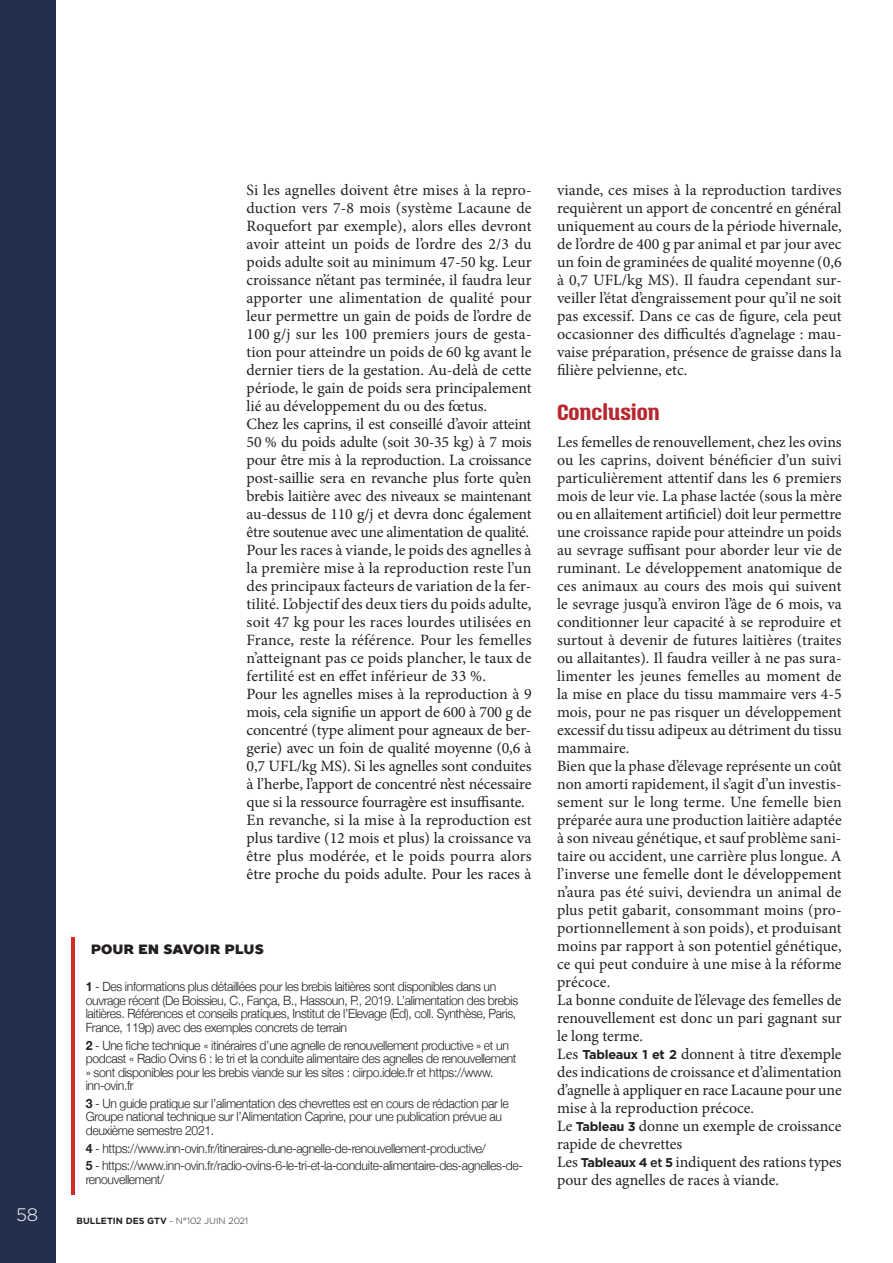
<style>
.page{position:relative;width:893px;height:1263px;background:#fff}
.page>*{position:absolute;margin:0;border:0;box-sizing:border-box;transform-origin:0 0}
.t1{font:700 19.5px "Triump";color:#b7282e}
.t2{font:300 18px "Gotham";color:#fff}
.t3{font:15.75px/18px "Minion Pro";color:#231f20}
.t4{font:900 13.5px "TT Prosto Sans";color:#231f20}
.t5{font:300 12.75px/13.5px "Helvetica Neue";letter-spacing:-.03em;color:#231f20;scale:.96 1}
.t6{font:700 9px "Gotham";color:#231f20}
.s1{font-weight:700}
.s2{font-weight:300}
.s3{font-family:"Gotham";font-weight:700;font-size:12.75px}
.s4{font-family:"Gotham";font-weight:500;font-size:12.75px}
</style>
<div class="page">
<div style="left:0;top:0;width:55px;height:1263px;background:#242f4e"></div>
<hr style="left:72px;top:937px;width:3px;height:257px;background:#d12c27">
<p class="t3" style="left:247px;top:181px;width:287px">Si les agnelles doivent être mises à la repro&shy;duction vers 7-8 mois (système Lacaune de Roquefort par exemple), alors elles devront avoir atteint un poids de l’ordre des 2/3 du poids adulte soit au minimum 47-50 kg. Leur croissance n’étant pas terminée, il faudra leur apporter une alimentation de qualité pour leur permettre un gain de poids de l’ordre de 100 g/j sur les 100 premiers jours de gesta&shy;tion pour atteindre un poids de 60 kg avant le dernier tiers de la gestation. Au-delà de cette période, le gain de poids sera principalement lié au développement du ou des fœtus.<br>Chez les caprins, il est conseillé d’avoir atteint 50 % du poids adulte (soit 30-35 kg) à 7 mois pour être mis à la reproduction. La croissance post-saillie sera en revanche plus forte qu’en brebis laitière avec des niveaux se maintenant au-dessus de 110 g/j et devra donc également être soutenue avec une alimentation de qualité.<br>Pour les races à viande, le poids des agnelles à la première mise à la reproduction reste l’un des principaux facteurs de variation de la fer&shy;tilité. L’objectif des deux tiers du poids adulte, soit 47 kg pour les races lourdes utilisées en France, reste la référence. Pour les femelles n’atteignant pas ce poids plancher, le taux de fertilité est en effet inférieur de 33 %.<br>Pour les agnelles mises à la reproduction à 9 mois, cela signifie un apport de 600 à 700 g de concentré (type aliment pour agneaux de ber&shy;gerie) avec un foin de qualité moyenne (0,6 à 0,7 UFL/kg MS). Si les agnelles sont conduites à l’herbe, l’apport de concentré n’est nécessaire que si la ressource fourragère est insuffisante.<br>En revanche, si la mise à la reproduction est plus tardive (12 mois et plus) la croissance va être plus modérée, et le poids pourra alors être proche du poids adulte. Pour les races à</p>
<p class="t4" style="left:91px;top:940px;width:174px">POUR EN SAVOIR PLUS</p>
<p class="t5" style="left:86px;top:980px;width:452px"><span class="s1">1</span> - Des informations plus détaillées pour les brebis laitières sont disponibles dans un ouvrage récent (De Boissieu, C., Fança, B., Hassoun, P., 2019. L’alimentation des brebis laitières. Références et conseils pratiques, Institut de l’Elevage (Ed), coll. Synthèse, Paris, France, 119p) avec des exemples concrets de terrain</p>
<p class="t5" style="left:86px;top:1038px;width:450px"><span class="s1">2</span> - Une fiche technique « itinéraires d’une agnelle de renouvellement productive » et un podcast « Radio Ovins 6 : le tri et la conduite alimentaire des agnelles de renouvellement » sont disponibles pour les brebis viande sur les sites : ciirpo.idele.fr et https://www. inn-ovin.fr</p>
<p class="t5" style="left:86px;top:1096px;width:442px"><span class="s1">3</span> - Un guide pratique sur l’alimentation des chevrettes est en cours de rédaction par le<br>Groupe national technique sur l’Alimentation Caprine, pour une publication prévue au deuxième semestre 2021.</p>
<p class="t5" style="left:86px;top:1139px;width:457px;line-height:17.7px"><span class="s1">4</span> - https://www.inn-ovin.fr/itineraires-dune-agnelle-de-renouvellement-productive/<br><span class="s1">5</span> - https://www.inn-ovin.fr/radio-ovins-6-le-tri-et-la-conduite-alimentaire-des-agnelles-de-</p>
<p class="t5" style="left:86px;top:1172px;width:83px">renouvellement/</p>
<p class="t2" style="left:16px;top:1203px;width:24px">58</p>
<p class="t6" style="left:77px;top:1215px;width:173px">BULLETIN DES GTV <span class="s2">- N°102 JUIN 2021</span></p>
<p class="t3" style="left:557px;top:181px;width:286px;text-align:justify">viande, ces mises à la reproduction tardives requièrent un apport de concentré en général uniquement au cours de la période hivernale, de l’ordre de 400 g par animal et par jour avec un foin de graminées de qualité moyenne (0,6 à 0,7 UFL/kg MS). Il faudra cependant sur&shy;veiller l’état d’engraissement pour qu’il ne soit pas excessif. Dans ce cas de figure, cela peut occasionner des difficultés d’agnelage : mau&shy;vaise préparation, présence de graisse dans la filière pelvienne, etc.</p>
<p class="t1" style="left:557px;top:398px;width:104px">Conclusion</p>
<p class="t3" style="left:557px;top:433px;width:286px">Les femelles de renouvellement, chez les ovins ou les caprins, doivent bénéficier d’un suivi particulièrement attentif dans les 6 premiers mois de leur vie. La phase lactée (sous la mère ou en allaitement artificiel) doit leur permettre une croissance rapide pour atteindre un poids au sevrage suffisant pour aborder leur vie de ruminant. Le développement anatomique de ces animaux au cours des mois qui suivent le sevrage jusqu’à environ l’âge de 6 mois, va conditionner leur capacité à se reproduire et surtout à devenir de futures laitières (traites ou allaitantes). Il faudra veiller à ne pas sura&shy;limenter les jeunes femelles au moment de la mise en place du tissu mammaire vers 4-5 mois, pour ne pas risquer un développement excessif du tissu adipeux au détriment du tissu mammaire.<br>Bien que la phase d’élevage représente un coût non amorti rapidement, il s’agit d’un investis&shy;sement sur le long terme. Une femelle bien préparée aura une production laitière adaptée à son niveau génétique, et sauf problème sani&shy;taire ou accident, une carrière plus longue. A l’inverse une femelle dont le développement n’aura pas été suivi, deviendra un animal de plus petit gabarit, consommant moins (pro&shy;portionnellement à son poids), et produisant moins par rapport à son potentiel génétique, ce qui peut conduire à une mise à la réforme précoce.<br>La bonne conduite de l’élevage des femelles de renouvellement est donc un pari gagnant sur le long terme.<br>Les <span class="s3">Tableaux 1 et 2</span> donnent à titre d’exemple des indications de croissance et d’alimentation d’agnelle à appliquer en race Lacaune pour une mise à la reproduction précoce.<br>Le <span class="s3">Tableau 3</span> donne un exemple de croissance rapide de chevrettes<br>Les <span class="s3">Tableaux 4</span> <span class="s4">et</span> <span class="s3">5</span> indiquent des rations types pour des agnelles de races à viande.</p>
</div>
